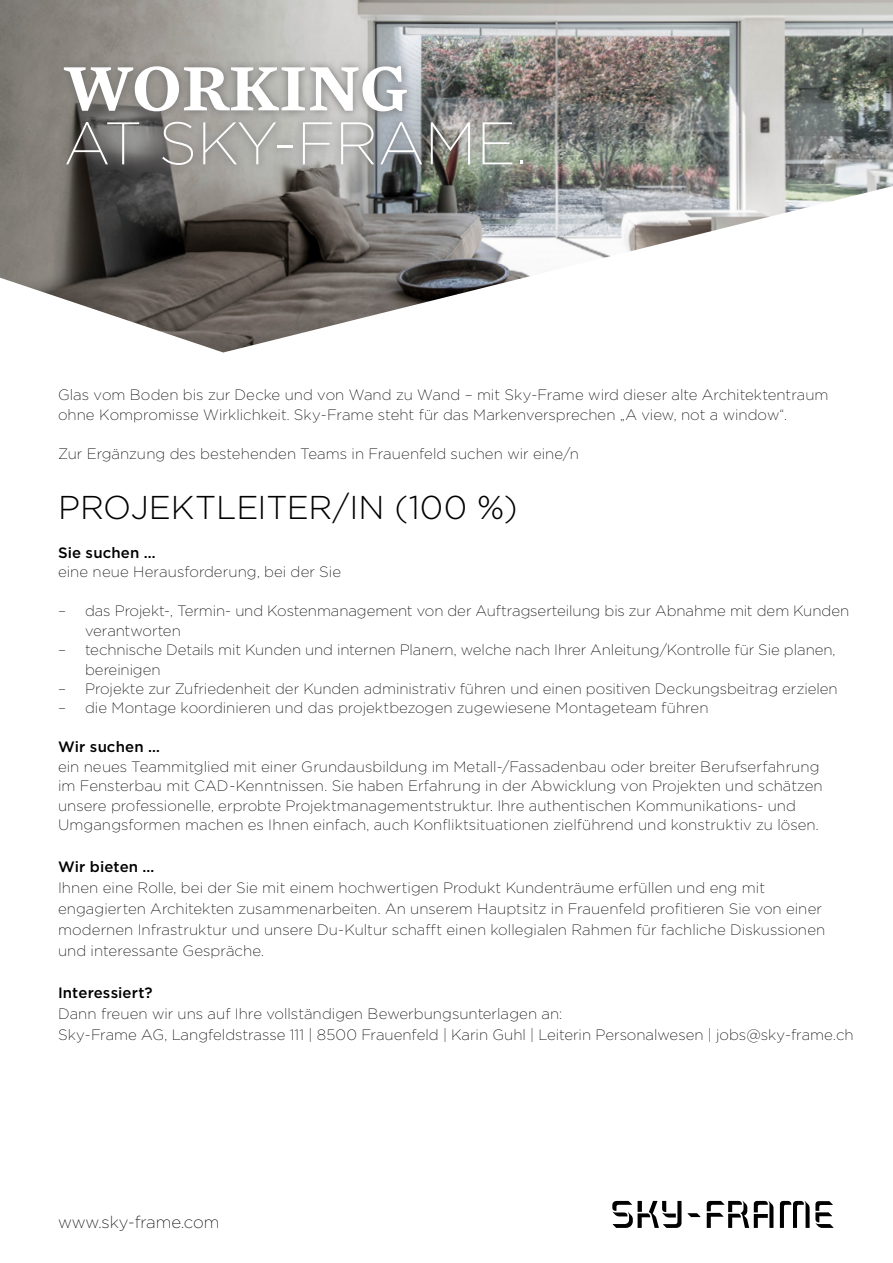
<style>
.page{position:relative;width:893px;height:1263px;background:#fff}
.page>*{position:absolute;margin:0;border:0;box-sizing:border-box;transform-origin:0 0}
.HEADLINE_Mercury{font:600 67.5px "Mercury Text G4";color:#fff}
.HEADLINE_Mercury-2{font:200 60px "Gotham";color:#fff}
.TEXT_Auschreibung{font:300 33px "Gotham";color:#000}
.TEXT_Auflistung{font:200 16.8px "Gotham";letter-spacing:-.005em;color:#000}
.TEXT_Auschreibung-2{font:200 15px/19.5px "Gotham";color:#000}
.s1{font-weight:500}
</style>
<div class="page">
<img style="left:0;top:0;width:893px;height:186px">
<svg style="left:0;top:186px;width:893px;height:167px"></svg>
<svg style="left:56px;top:58px;width:476px;height:117px;background:#8f8f8c"></svg>
<svg style="left:612px;top:1201px;width:221px;height:27px"></svg>
<p class="HEADLINE_Mercury" style="left:64px;top:37px;width:346px">WORKING</p>
<p class="HEADLINE_Mercury-2" style="left:64px;top:106px;width:465px">AT SKY-FRAME.</p>
<p class="TEXT_Auschreibung-2" style="left:58px;top:384px;width:772px">Glas vom Boden bis zur Decke und von Wand zu Wand – mit Sky-Frame wird dieser alte Architektentraum ohne Kompromisse Wirklichkeit. Sky-Frame steht für das Markenversprechen „A view, not a window“.</p>
<p class="TEXT_Auschreibung-2" style="left:58px;top:443px;width:522px">Zur Ergänzung des bestehenden Teams in Frauenfeld suchen wir eine/n</p>
<p class="TEXT_Auschreibung" style="left:58px;top:486px;width:461px">PROJEKTLEITER/IN (100 %)</p>
<p class="TEXT_Auschreibung-2" style="left:58px;top:542px;width:285px"><span class="s1">Sie suchen …<br></span>eine neue Herausforderung, bei der Sie</p>
<p class="TEXT_Auschreibung-2" style="left:85px;top:600px;width:766px;text-indent:-27px">– das Projekt-, Termin- und Kostenmanagement von der Auftragserteilung bis zur Abnahme mit dem Kunden verantworten</p>
<p class="TEXT_Auschreibung-2" style="left:85px;top:639px;width:752px;text-indent:-27px">– technische Details mit Kunden und internen Planern, welche nach Ihrer Anleitung/Kontrolle für Sie planen, bereinigen</p>
<p class="TEXT_Auschreibung-2" style="left:58px;top:678px;width:781px">– Projekte zur Zufriedenheit der Kunden administrativ führen und einen positiven Deckungsbeitrag erzielen</p>
<p class="TEXT_Auschreibung-2" style="left:58px;top:698px;width:652px">– die Montage koordinieren und das projektbezogen zugewiesene Montageteam führen</p>
<p class="TEXT_Auschreibung-2" style="left:58px;top:737px;width:766px"><span class="s1">Wir suchen …<br></span>ein neues Teammitglied mit einer Grundausbildung im Metall-/Fassadenbau oder breiter Berufserfahrung im Fensterbau mit CAD-Kenntnissen. Sie haben Erfahrung in der Abwicklung von Projekten und schätzen unsere professionelle, erprobte Projektmanagementstruktur. Ihre authentischen Kommunikations- und Umgangsformen machen es Ihnen einfach, auch Konfliktsituationen zielführend und konstruktiv zu lösen.</p>
<p class="TEXT_Auschreibung-2" style="left:58px;top:856px;width:769px;line-height:21px"><span class="s1">Wir bieten …<br></span>Ihnen eine Rolle, bei der Sie mit einem hochwertigen Produkt Kundenträume erfüllen und eng mit engagierten Architekten zusammenarbeiten. An unserem Hauptsitz in Frauenfeld profitieren Sie von einer modernen Infrastruktur und unsere Du-Kultur schafft einen kollegialen Rahmen für fachliche Diskussionen und interessante Gespräche.</p>
<p class="TEXT_Auschreibung-2" style="left:58px;top:982px;width:797px;line-height:21px"><span class="s1">Interessiert?<br></span>Dann freuen wir uns auf Ihre vollständigen Bewerbungsunterlagen an:<br>Sky-Frame AG, Langfeldstrasse 111 | 8500 Frauenfeld | Karin Guhl | Leiterin Personalwesen | jobs@sky-frame.ch</p>
<p class="TEXT_Auflistung" style="left:58px;top:1211px;width:163px">www.sky-frame.com</p>
</div>
